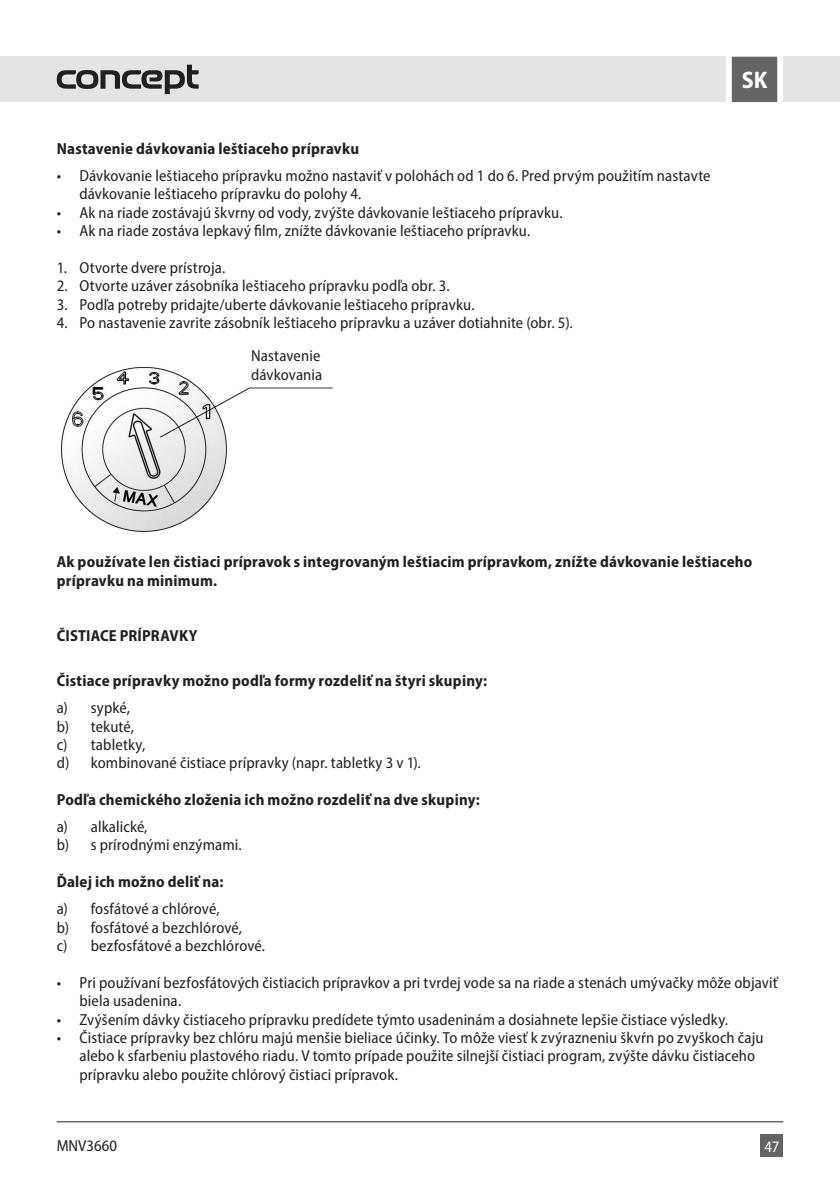
<style>
.page{position:relative;width:840px;height:1191px;background:#fff}
.page>*{position:absolute;margin:0;border:0;box-sizing:border-box;transform-origin:0 0}
.t1{font:700 semi-condensed 24px "Myriad Pro";color:#fff}
.t2{font:semi-condensed 16px/18.4px "Myriad Pro";letter-spacing:.01em;color:#231f20}
.t3{font:700 semi-condensed 16px/18.4px "Myriad Pro";letter-spacing:.015em;color:#231f20}
.t4{font:semi-condensed 16px "Myriad Pro";color:#fff}
</style>
<div class="page">
<div style="left:0;top:57px;width:839px;height:45px;background:#e4e4e4"></div>
<div style="left:760px;top:1134px;width:22px;height:23px;background:#646463"></div>
<svg style="left:57px;top:65px;width:141px;height:29px"></svg>
<svg style="left:722px;top:56px;width:63px;height:47px"></svg>
<hr style="left:57px;top:1121px;width:725px;height:1px;background:#231f20">
<img style="left:60px;top:366px;width:273px;height:167px">
<div style="left:251px;top:349px;width:85px;height:31px;background:#fff"></div>
<p class="t3" style="left:57px;top:139px;width:303px">Nastavenie dávkovania leštiaceho prípravku</p>
<p class="t2" style="left:79px;top:166px;width:632px;text-indent:-23px">• Dávkovanie leštiaceho prípravku možno nastaviť v polohách od 1 do 6. Pred prvým použitím nastavte dávkovanie leštiaceho prípravku do polohy 4.</p>
<p class="t2" style="left:57px;top:203px;width:507px">• Ak na riade zostávajú škvrny od vody, zvýšte dávkovanie leštiaceho prípravku.</p>
<p class="t2" style="left:57px;top:221px;width:475px">• Ak na riade zostáva lepkavý film, znížte dávkovanie leštiaceho prípravku.</p>
<p class="t2" style="left:57px;top:258px;width:170px">1. Otvorte dvere prístroja.</p>
<p class="t2" style="left:57px;top:276px;width:394px">2. Otvorte uzáver zásobníka leštiaceho prípravku podľa obr. 3.</p>
<p class="t2" style="left:57px;top:295px;width:419px">3. Podľa potreby pridajte/uberte dávkovanie leštiaceho prípravku.</p>
<p class="t2" style="left:57px;top:313px;width:517px">4. Po nastavenie zavrite zásobník leštiaceho prípravku a uzáver dotiahnite (obr. 5).</p>
<p class="t2" style="left:251px;top:346px;width:73px">Nastavenie dávkovania</p>
<h1 class="t1" style="left:741px;top:65px;width:27px">SK</h1>
<p class="t3" style="left:57px;top:552px;width:696px">Ak používate len čistiaci prípravok s integrovaným leštiacim prípravkom, znížte dávkovanie leštiaceho prípravku na minimum.</p>
<p class="t3" style="left:57px;top:626px;width:142px">ČISTIACE PRÍPRAVKY</p>
<p class="t3" style="left:57px;top:671px;width:431px">Čistiace prípravky možno podľa formy rozdeliť na štyri skupiny:</p>
<p class="t2" style="left:57px;top:698px;width:365px">a) sypké,<br>b) tekuté,<br>c) tabletky,<br>d) kombinované čistiace prípravky (napr. tabletky 3 v 1).</p>
<p class="t3" style="left:57px;top:790px;width:424px">Podľa chemického zloženia ich možno rozdeliť na dve skupiny:</p>
<p class="t2" style="left:57px;top:817px;width:186px">a) alkalické,<br>b) s prírodnými enzýmami.</p>
<p class="t3" style="left:57px;top:872px;width:168px">Ďalej ich možno deliť na:</p>
<p class="t2" style="left:57px;top:899px;width:210px">a) fosfátové a chlórové,<br>b) fosfátové a bezchlórové,<br>c) bezfosfátové a bezchlórové.</p>
<p class="t2" style="left:79px;top:973px;width:699px;text-indent:-23px">• Pri používaní bezfosfátových čistiacich prípravkov a pri tvrdej vode sa na riade a stenách umývačky môže objaviť biela usadenina.</p>
<p class="t2" style="left:57px;top:1009px;width:672px">• Zvýšením dávky čistiaceho prípravku predídete týmto usadeninám a dosiahnete lepšie čistiace výsledky.</p>
<p class="t2" style="left:79px;top:1028px;width:685px;text-indent:-23px">• Čistiace prípravky bez chlóru majú menšie bieliace účinky. To môže viesť k zvýrazneniu škvŕn po zvyškoch čaju alebo k sfarbeniu plastového riadu. V tomto prípade použite silnejší čistiaci program, zvýšte dávku čistiaceho prípravku alebo použite chlórový čistiaci prípravok.</p>
<p class="t2" style="left:57px;top:1135px;width:62px">MNV3660</p>
<p class="t4" style="left:764px;top:1136px;width:16px">47</p>
</div>
